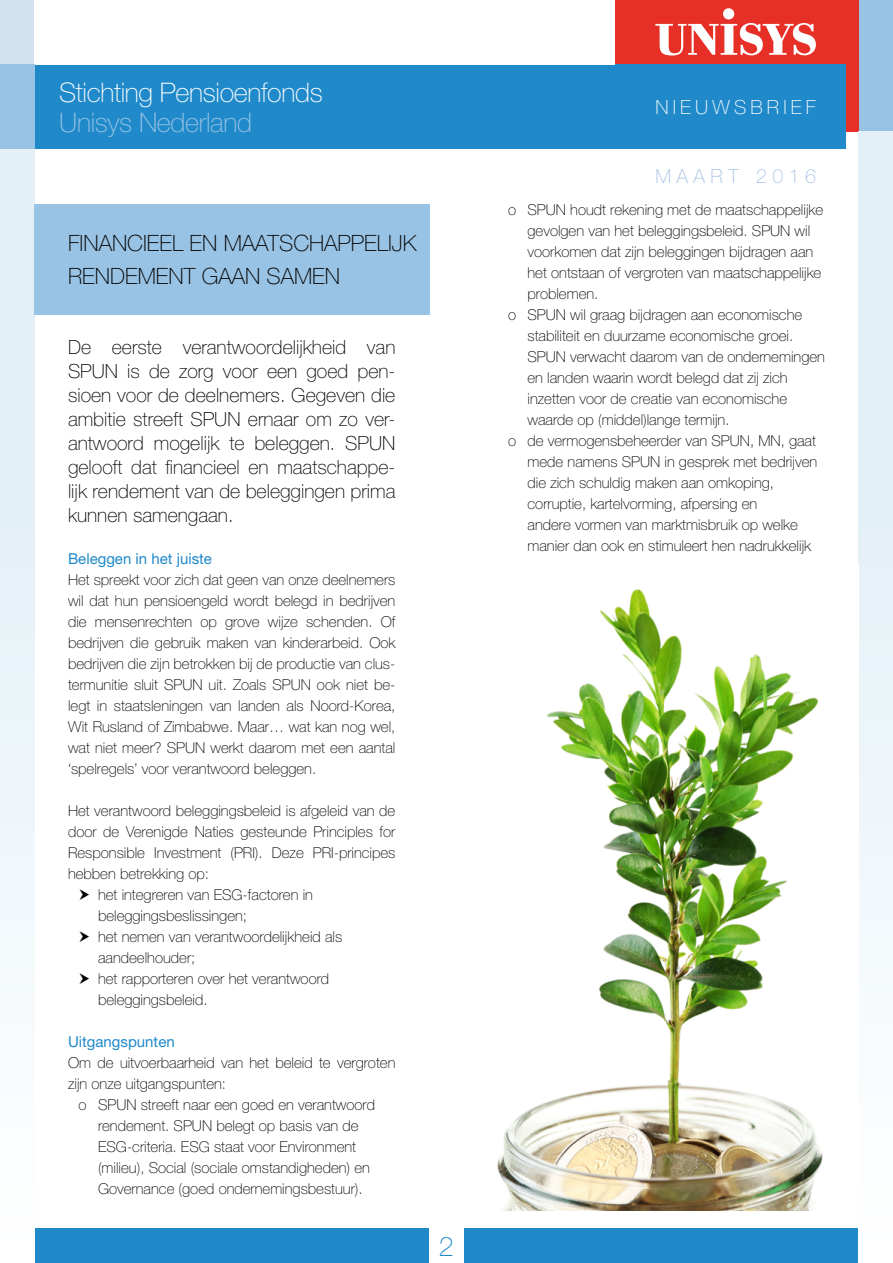
<style>
.page{position:relative;width:893px;height:1263px;background:#fff}
.page>*{position:absolute;margin:0;border:0;box-sizing:border-box;transform-origin:0 0}
.t1{font:100 27px "Helvetica Neue LT Pro";letter-spacing:-.015em;color:#fff}
.t2{font:100 27px "Helvetica Neue LT Pro";letter-spacing:-.015em;color:#99c3e4}
.t3{font:100 27px "Helvetica Neue LT Pro";color:#1f89ca}
.t4{font:100 22.5px/33px "Helvetica Neue LT Pro";color:#000}
.t5{font:100 19.5px/24px "Helvetica Neue LT Pro";color:#000;text-align:justify}
.t6{font:100 19.5px "Helvetica Neue LT Pro";letter-spacing:.215em;color:#fff}
.t7{font:100 19.5px "Helvetica Neue LT Pro";letter-spacing:.28em;color:#a5c1e6}
.t8{font:100 15px/21px "Helvetica Neue LT Pro";color:#000}
.t9{font:15px "Helvetica Neue LT Pro";color:#1f89ca}
</style>
<div class="page">
<div style="left:0;top:0;width:614px;height:64px;background:#d1e1f0"></div>
<div style="left:859px;top:0;width:34px;height:132px;background:#99c3e4"></div>
<div style="left:614px;top:0;width:245px;height:132px;background:#e63027"></div>
<div style="left:34px;top:64px;width:811px;height:85px;background:#1f89ca"></div>
<div style="left:34px;top:1229px;width:825px;height:34px;background:#1f89ca"></div>
<div style="left:34px;top:0;width:580px;height:64px;background:#fff"></div>
<div style="left:723px;top:8px;width:11px;height:12px;background:#fff;border-radius:50%"></div>
<svg style="left:655px;top:23px;width:161px;height:32px"></svg>
<div style="left:0;top:132px;width:34px;height:1131px;background:linear-gradient(to bottom,#ddecf5,#fcfefe)"></div>
<div style="left:859px;top:132px;width:34px;height:1131px;background:linear-gradient(to bottom,#deedf5,#fcfefe)"></div>
<div style="left:0;top:64px;width:34px;height:85px;background:#99c3e4"></div>
<div style="left:429px;top:1229px;width:34px;height:34px;background:#fff"></div>
<div style="left:34px;top:204px;width:395px;height:111px;background:#99c3e4"></div>
<img style="left:497px;top:589px;width:326px;height:621px">
<h1 class="t1" style="left:59px;top:77px;width:265px">Stichting Pensioenfonds</h1>
<h1 class="t2" style="left:59px;top:107px;width:194px">Unisys Nederland</h1>
<h2 class="t4" style="left:68px;top:227px;width:350px">FINANCIEEL EN MAATSCHAPPELIJK<br>RENDEMENT GAAN SAMEN</h2>
<p class="t5" style="left:68px;top:335px;width:329px">De eerste verantwoordelijkheid van SPUN is de zorg voor een goed pen&shy;sioen voor de deelnemers. Gegeven die ambitie streeft SPUN ernaar om zo ver&shy;antwoord mogelijk te beleggen. SPUN gelooft dat financieel en maatschappe&shy;lijk rendement van de beleggingen prima kunnen samengaan.</p>
<p class="t9" style="left:68px;top:550px;width:145px">Beleggen in het juiste</p>
<p class="t8" style="left:68px;top:569px;width:329px;text-align:justify">Het spreekt voor zich dat geen van onze deelnemers wil dat hun pensioengeld wordt belegd in bedrijven die mensenrechten op grove wijze schenden. Of bedrijven die gebruik maken van kinderarbeid. Ook bedrijven die zijn betrokken bij de productie van clus&shy;termunitie sluit SPUN uit. Zoals SPUN ook niet be&shy;legt in staatsleningen van landen als Noord-Korea, Wit Rusland of Zimbabwe. Maar… wat kan nog wel, wat niet meer? SPUN werkt daarom met een aantal ‘spelregels’ voor verantwoord beleggen.</p>
<p class="t8" style="left:68px;top:800px;width:329px">Het verantwoord beleggingsbeleid is afgeleid van de</p>
<p class="t8" style="left:68px;top:821px;width:329px">door de Verenigde Naties gesteunde Principles for</p>
<p class="t8" style="left:68px;top:842px;width:329px">Responsible Investment (PRI). Deze PRI-principes</p>
<p class="t8" style="left:68px;top:863px;width:142px">hebben betrekking op:</p>
<p class="t8" style="left:98px;top:884px;width:216px">het integreren van ESG-factoren in</p>
<p class="t8" style="left:98px;top:905px;width:151px">beleggingsbeslissingen;</p>
<p class="t8" style="left:98px;top:926px;width:246px">het nemen van verantwoordelijkheid als</p>
<p class="t8" style="left:98px;top:947px;width:99px">aandeelhouder;</p>
<p class="t8" style="left:98px;top:968px;width:233px">het rapporteren over het verantwoord</p>
<p class="t8" style="left:98px;top:989px;width:111px">beleggingsbeleid.</p>
<p class="t9" style="left:68px;top:1033px;width:108px">Uitgangspunten</p>
<p class="t8" style="left:68px;top:1052px;width:329px">Om de uitvoerbaarheid van het beleid te vergroten zijn onze uitgangspunten:</p>
<p class="t8" style="left:98px;top:1094px;width:279px;text-indent:-20px">o SPUN streeft naar een goed en verantwoord rendement. SPUN belegt op basis van de ESG-criteria. ESG staat voor Environment (milieu), Social (sociale omstandigheden) en Governance (goed ondernemingsbestuur).</p>
<h1 class="t3" style="left:439px;top:1230px;width:17px">2</h1>
<h3 class="t6" style="left:655px;top:96px;width:162px">NIEUWSBRIEF</h3>
<h3 class="t7" style="left:655px;top:165px;width:162px">MAART 2016</h3>
<p class="t8" style="left:508px;top:199px;width:317px">o SPUN houdt rekening met de maatschappelijke</p>
<p class="t8" style="left:527px;top:220px;width:284px">gevolgen van het beleggingsbeleid. SPUN wil</p>
<p class="t8" style="left:527px;top:241px;width:287px">voorkomen dat zijn beleggingen bijdragen aan</p>
<p class="t8" style="left:527px;top:262px;width:295px">het ontstaan of vergroten van maatschappelijke</p>
<p class="t8" style="left:527px;top:283px;width:72px">problemen.</p>
<p class="t8" style="left:508px;top:304px;width:296px">o SPUN wil graag bijdragen aan economische</p>
<p class="t8" style="left:527px;top:325px;width:267px">stabiliteit en duurzame economische groei.</p>
<p class="t8" style="left:527px;top:346px;width:299px">SPUN verwacht daarom van de ondernemingen</p>
<p class="t8" style="left:527px;top:367px;width:262px">en landen waarin wordt belegd dat zij zich</p>
<p class="t8" style="left:527px;top:388px;width:261px">inzetten voor de creatie van economische</p>
<p class="t8" style="left:527px;top:409px;width:203px">waarde op (middel)lange termijn.</p>
<p class="t8" style="left:508px;top:430px;width:309px">o de vermogensbeheerder van SPUN, MN, gaat</p>
<p class="t8" style="left:527px;top:451px;width:291px">mede namens SPUN in gesprek met bedrijven</p>
<p class="t8" style="left:527px;top:472px;width:248px">die zich schuldig maken aan omkoping,</p>
<p class="t8" style="left:527px;top:493px;width:231px">corruptie, kartelvorming, afpersing en</p>
<p class="t8" style="left:527px;top:514px;width:272px">andere vormen van marktmisbruik op welke</p>
<p class="t8" style="left:527px;top:535px;width:285px">manier dan ook en stimuleert hen nadrukkelijk</p>
</div>
